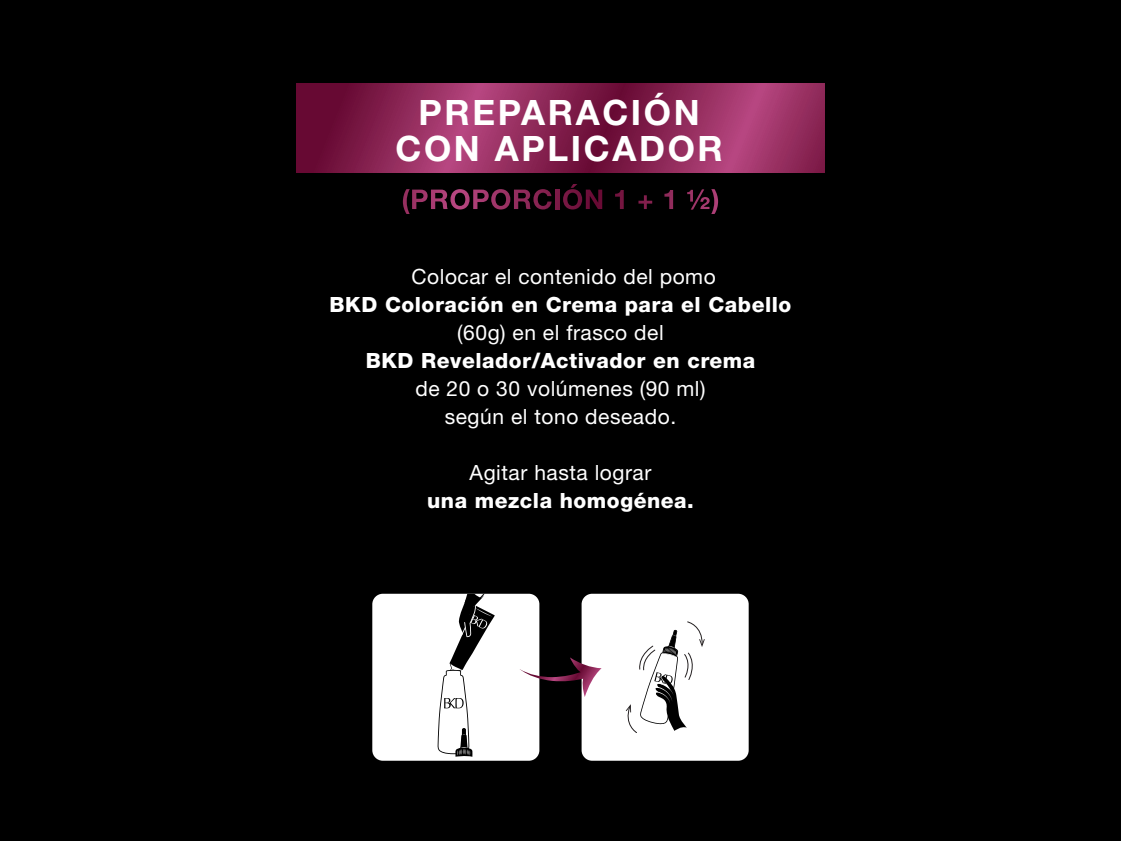
<style>
.page{position:relative;width:1121px;height:841px;background:#fff}
.page>*{position:absolute;margin:0;border:0;box-sizing:border-box;transform-origin:0 0}
.t1{font:700 35px/36.8px "Helvetica Neue";letter-spacing:.075em;color:#fff;text-align:center}
.t2{font:21px/28px "Helvetica Neue";letter-spacing:.025em;color:#fff;text-align:center}
.t3{font:800 21px "Helvetica Neue";letter-spacing:.025em;color:#fff}
</style>
<div class="page">
<div style="left:0;top:0;width:1120px;height:841px;background:#000"></div>
<svg style="left:296px;top:84px;width:528px;height:89px;background:#8d2757"></svg>
<svg style="left:403px;top:189px;width:148px;height:25px"></svg>
<hr style="left:555px;top:190px;width:4px;height:19px;background:#7c1a47">
<svg style="left:563px;top:184px;width:39px;height:25px"></svg>
<svg style="left:615px;top:190px;width:8px;height:19px"></svg>
<svg style="left:638px;top:195px;width:14px;height:14px"></svg>
<svg style="left:664px;top:190px;width:9px;height:19px"></svg>
<svg style="left:687px;top:189px;width:31px;height:25px"></svg>
<div style="left:372px;top:594px;width:167px;height:167px;background:#fff;border-radius:10px"></div>
<div style="left:581px;top:594px;width:167px;height:167px;background:#fff;border-radius:10px"></div>
<svg style="left:520px;top:657px;width:81px;height:40px"></svg>
<svg style="left:625px;top:621px;width:79px;height:112px"></svg>
<svg style="left:437px;top:594px;width:58px;height:163px"></svg>
<h1 class="t1" style="left:395px;top:93px;width:329px">PREPARACIÓN<br>CON APLICADOR</h1>
<p class="t2" style="left:411px;top:262px;width:306px">Colocar el contenido del pomo</p>
<p class="t3" style="left:329px;top:292px;width:463px">BKD Coloración en Crema para el Cabello</p>
<p class="t2" style="left:457px;top:318px;width:208px">(60g) en el frasco del</p>
<p class="t3" style="left:365px;top:348px;width:391px">BKD Revelador/Activador en crema</p>
<p class="t2" style="left:415px;top:374px;width:292px">de 20 o 30 volúmenes (90 ml) según el tono deseado.</p>
<p class="t2" style="left:469px;top:458px;width:183px">Agitar hasta lograr</p>
<p class="t3" style="left:427px;top:488px;width:268px">una mezcla homogénea.</p>
</div>
